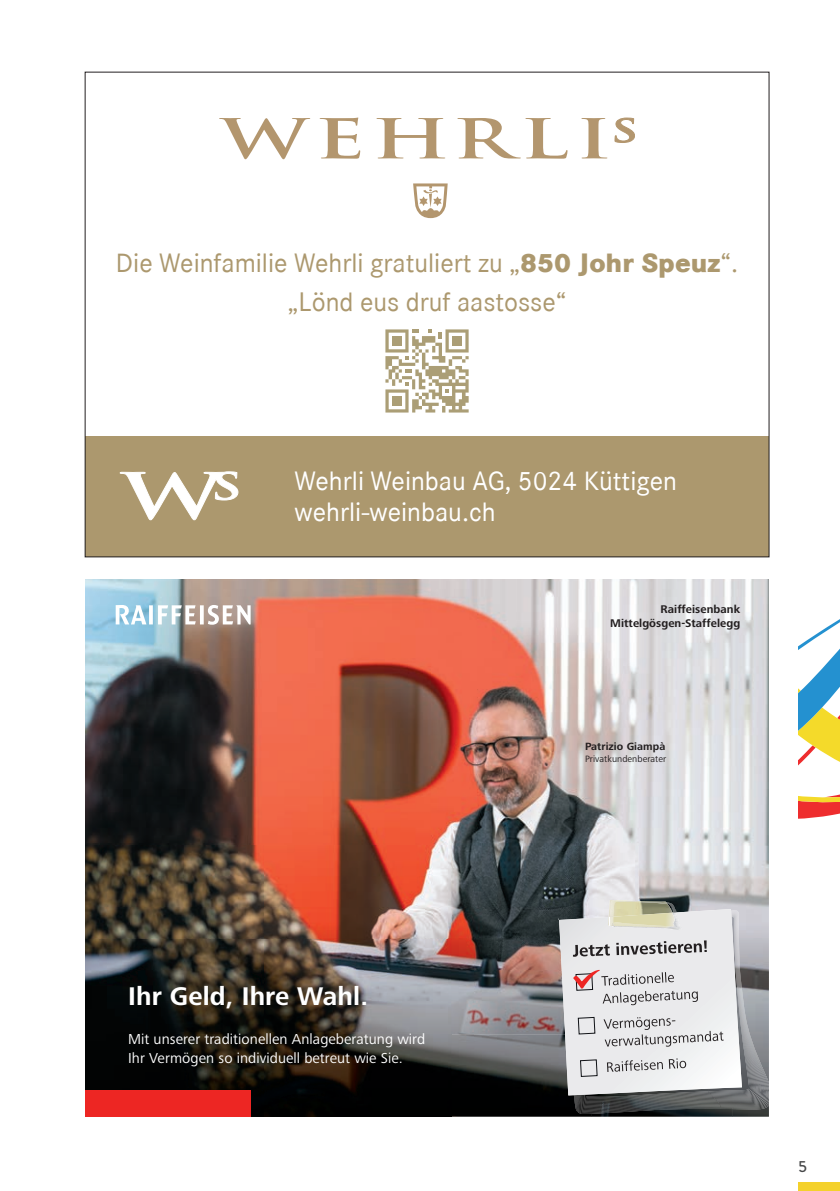
<style>
.page{position:relative;width:840px;height:1191px;background:#fff}
.page>*{position:absolute;margin:0;border:0;box-sizing:border-box;transform-origin:0 0}
.t1{font:700 26.4px "Frutiger Next LTW1 G";letter-spacing:.005em;color:#fff}
.t2{font:26px/39px "Corporate SBQ";color:#ac986e;text-align:center}
.t3{font:26px/31.2px "Corporate SBQ";color:#fff}
.t4{font:500 16px "Brandon Grotesque";color:#464748}
.t5{font:15px/19px "Frutiger Next LTW1 G";letter-spacing:.005em;color:#fff}
.t6{font:700 11.6px/14.2px "Frutiger Next LTW1 G";letter-spacing:.005em;color:#231f20;text-align:right}
.t7{font:700 10.8px "Frutiger Next LTW1 G";letter-spacing:.005em;color:#231f20}
.t8{font:9.6px "Frutiger Next LTW1 G";letter-spacing:.005em;color:#231f20}
.s1{font-weight:800}
</style>
<div class="page">
<div style="left:798px;top:1182px;width:41px;height:9px;background:#f4d12b"></div>
<svg style="left:798px;top:619px;width:41px;height:200px"></svg>
<div style="left:85px;top:437px;width:683px;height:120px;background:#ac986e"></div>
<svg style="left:219px;top:118px;width:91px;height:41px"></svg>
<svg style="left:319px;top:118px;width:41px;height:41px"></svg>
<svg style="left:376px;top:118px;width:69px;height:40px"></svg>
<svg style="left:457px;top:118px;width:110px;height:41px"></svg>
<svg style="left:581px;top:118px;width:26px;height:40px"></svg>
<svg style="left:614px;top:118px;width:20px;height:25px"></svg>
<svg style="left:413px;top:183px;width:34px;height:35px"></svg>
<svg style="left:120px;top:471px;width:118px;height:49px"></svg>
<svg style="left:385px;top:329px;width:83px;height:83px"></svg>
<div style="left:392px;top:336px;width:9px;height:10px;background:#ab9e76"></div>
<div style="left:452px;top:336px;width:9px;height:10px;background:#ab9e76"></div>
<div style="left:392px;top:396px;width:9px;height:10px;background:#ab9e76"></div>
<img style="left:85px;top:579px;width:683px;height:361px">
<img style="left:85px;top:940px;width:473px;height:94px">
<img style="left:731px;top:1109px;width:37px;height:7px">
<img style="left:85px;top:1034px;width:506px;height:82px">
<img style="left:591px;top:1114px;width:140px;height:2px">
<svg style="left:116px;top:605px;width:134px;height:19px"></svg>
<div style="left:85px;top:1090px;width:165px;height:26px;background:#ed2623"></div>
<img style="left:573px;top:1095px;width:159px;height:19px">
<img style="left:574px;top:1107px;width:157px;height:6px">
<img style="left:574px;top:1111px;width:146px;height:1px">
<img style="left:574px;top:1095px;width:146px;height:16px">
<img style="left:720px;top:911px;width:48px;height:194px">
<img style="left:575px;top:1104px;width:145px;height:6px">
<img style="left:765px;top:912px;width:1px;height:192px">
<img style="left:575px;top:1095px;width:144px;height:14px">
<img style="left:718px;top:912px;width:47px;height:191px">
<img style="left:576px;top:1102px;width:142px;height:6px">
<img style="left:717px;top:912px;width:45px;height:190px">
<img style="left:576px;top:1101px;width:141px;height:6px">
<img style="left:715px;top:913px;width:46px;height:187px">
<img style="left:577px;top:1105px;width:138px;height:1px">
<img style="left:715px;top:913px;width:44px;height:186px">
<img style="left:577px;top:1095px;width:138px;height:10px">
<img style="left:757px;top:914px;width:1px;height:184px">
<img style="left:578px;top:1098px;width:136px;height:6px">
<img style="left:712px;top:914px;width:45px;height:184px">
<img style="left:578px;top:1095px;width:134px;height:8px">
<img style="left:712px;top:914px;width:44px;height:183px">
<img style="left:712px;top:915px;width:43px;height:181px">
<img style="left:579px;top:1095px;width:133px;height:6px">
<img style="left:741px;top:915px;width:13px;height:180px">
<img style="left:741px;top:915px;width:12px;height:179px">
<img style="left:580px;top:1095px;width:130px;height:5px">
<img style="left:750px;top:916px;width:1px;height:177px">
<img style="left:580px;top:1095px;width:129px;height:4px">
<img style="left:741px;top:916px;width:9px;height:177px">
<img style="left:581px;top:1095px;width:127px;height:3px">
<img style="left:582px;top:1095px;width:126px;height:2px">
<img style="left:741px;top:917px;width:8px;height:174px">
<img style="left:583px;top:1095px;width:124px;height:1px">
<img style="left:610px;top:900px;width:56px;height:1px">
<img style="left:612px;top:901px;width:61px;height:1px">
<svg style="left:558px;top:902px;width:183px;height:193px"></svg>
<h2 class="t2" style="left:116px;top:244px;width:623px">Die Weinfamilie Wehrli gratuliert zu „<span class="s1">850 Johr Speuz</span>“. „Lönd eus druf aastosse“</h2>
<h2 class="t3" style="left:294px;top:465px;width:384px">Wehrli Weinbau AG, 5024 Küttigen wehrli-weinbau.ch</h2>
<p class="t6" style="left:609px;top:602px;width:131px">Raiffeisenbank<br>Mittelgösgen-Staffelegg</p>
<p class="t7" style="left:584px;top:740px;width:82px">Patrizio Giampà</p>
<p class="t8" style="left:584px;top:753px;width:83px">Privatkundenberater</p>
<h1 class="t1" style="left:128px;top:981px;width:241px">Ihr Geld, Ihre Wahl.</h1>
<p class="t5" style="left:128px;top:1030px;width:298px">Mit unserer traditionellen Anlageberatung wird<br>Ihr Vermögen so individuell betreut wie Sie.</p>
<p class="t4" style="left:798px;top:1155px;width:10px">5</p>
</div>
